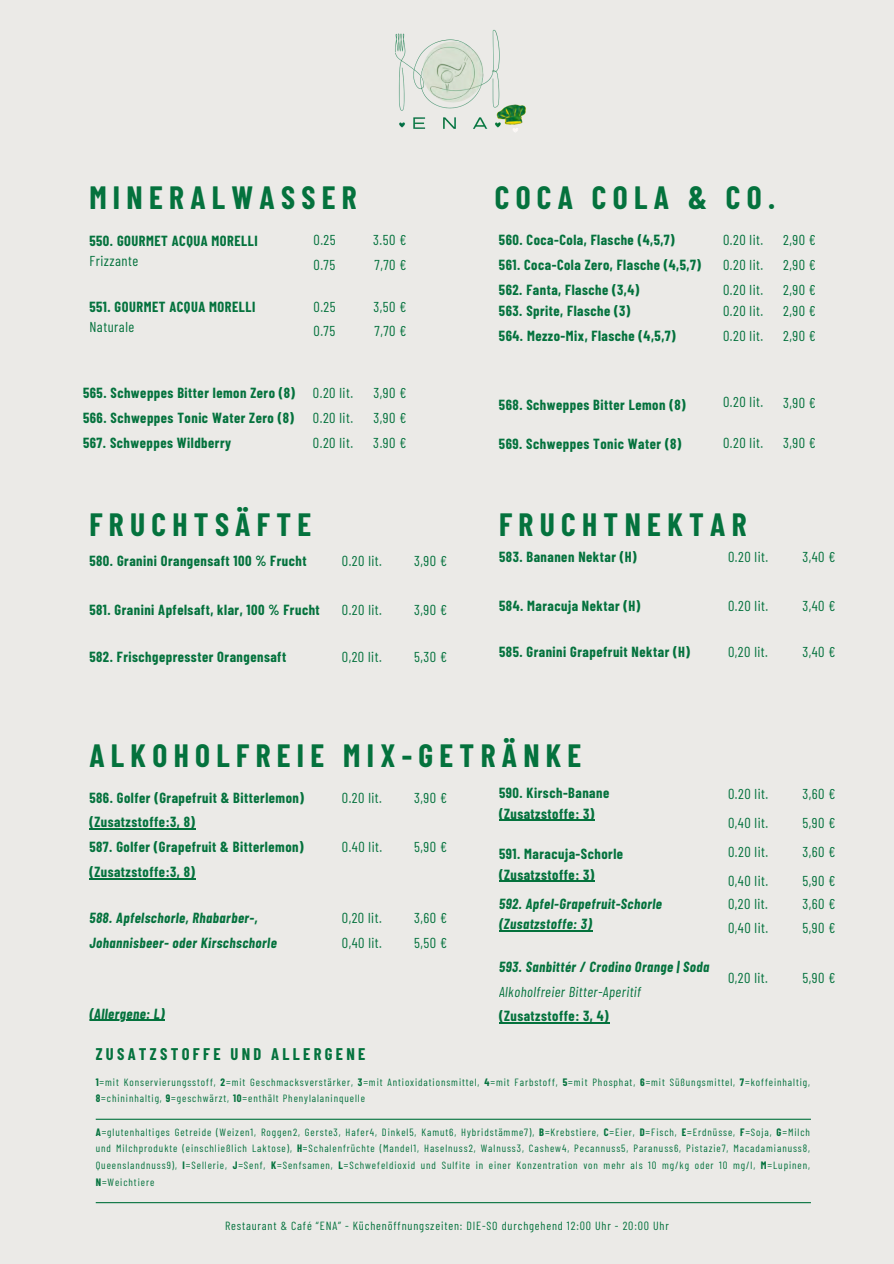
<style>
.page{position:relative;width:894px;height:1264px;background:#fff}
.page>*{position:absolute;margin:0;border:0;box-sizing:border-box;transform-origin:0 0}
.t1{font:700 31.5px "Barlow Condensed";letter-spacing:.2em;color:#04723d}
.t2{font:700 16.5px "Barlow Condensed";letter-spacing:.2em;color:#04723d}
.t3{font:700 14.4px "Barlow Condensed";letter-spacing:.035em;color:#04723d}
.t4{font:14.4px/24.8px "Barlow Condensed";letter-spacing:.035em;color:#04723d}
.t5{font:italic 700 14.4px "Barlow Condensed";letter-spacing:.035em;color:#04723d}
.t6{font:italic 14.4px "Barlow Condensed";letter-spacing:.035em;color:#04723d}
.t7{font:11.85px "Barlow Condensed";letter-spacing:.07em;color:#04723d}
.t8{font:10.5px/16.6px "Barlow Condensed";letter-spacing:.09em;color:#04723d}
.s1{font-weight:700}
</style>
<div class="page">
<div style="left:0;top:0;width:893px;height:1263px;background:#ebeae7"></div>
<img style="left:395px;top:29px;width:131px;height:103px">
<hr style="left:96px;top:1201px;width:714px;height:2px;background:#04723d">
<hr style="left:89px;top:828px;width:106px;height:1px;background:#04723d">
<hr style="left:89px;top:878px;width:106px;height:1px;background:#04723d">
<hr style="left:89px;top:1019px;width:76px;height:2px;background:#04723d">
<hr style="left:499px;top:819px;width:95px;height:2px;background:#04723d">
<hr style="left:499px;top:880px;width:95px;height:1px;background:#04723d">
<hr style="left:499px;top:930px;width:93px;height:1px;background:#04723d">
<hr style="left:499px;top:1022px;width:110px;height:1px;background:#04723d">
<hr style="left:96px;top:1118px;width:714px;height:1px;background:#04723d">
<p class="t1" style="left:89px;top:178px;width:269px">MINERALWASSER</p>
<p class="t3" style="left:89px;top:231px;width:170px">550. GOURMET ACQUA MORELLI</p>
<h1 class="t4" style="left:89px;top:248px;width:50px">Frizzante</h1>
<h1 class="t4" style="left:313px;top:227px;width:24px">0.25</h1>
<p class="t4" style="left:313px;top:252px;width:23px">0.75</p>
<p class="t4" style="left:373px;top:227px;width:35px">3.50 €<br>7,70 €</p>
<p class="t3" style="left:89px;top:297px;width:167px">551. GOURMET ACQUA MORELLI</p>
<p class="t4" style="left:89px;top:314px;width:46px">Naturale</p>
<p class="t4" style="left:313px;top:293px;width:24px">0.25</p>
<p class="t4" style="left:313px;top:318px;width:23px">0.75</p>
<p class="t4" style="left:373px;top:293px;width:34px">3,50 €</p>
<p class="t4" style="left:374px;top:318px;width:33px">7,70 €</p>
<p class="t3" style="left:83px;top:383px;width:213px">565. Schweppes Bitter lemon Zero (8)</p>
<p class="t3" style="left:83px;top:408px;width:212px">566. Schweppes Tonic Water Zero (8)</p>
<p class="t3" style="left:83px;top:433px;width:150px">567. Schweppes Wildberry</p>
<p class="t4" style="left:313px;top:380px;width:42px">0.20 lit.</p>
<p class="t4" style="left:313px;top:404px;width:42px">0.20 lit.</p>
<p class="t4" style="left:313px;top:429px;width:42px">0.20 lit.</p>
<h2 class="t4" style="left:373px;top:380px;width:34px">3,90 €</h2>
<p class="t4" style="left:373px;top:404px;width:34px">3,90 €</p>
<p class="t4" style="left:373px;top:429px;width:35px">3.90 €</p>
<p class="t1" style="left:89px;top:504px;width:223px">FRUCHTSÄFTE</p>
<p class="t3" style="left:89px;top:551px;width:219px">580. Granini Orangensaft 100 % Frucht</p>
<p class="t3" style="left:89px;top:601px;width:232px">581. Granini Apfelsaft, klar, 100 % Frucht</p>
<p class="t4" style="left:342px;top:547px;width:42px">0.20 lit.</p>
<p class="t4" style="left:342px;top:597px;width:42px">0.20 lit.</p>
<p class="t4" style="left:414px;top:547px;width:34px">3,90 €</p>
<p class="t4" style="left:414px;top:597px;width:34px">3,90 €</p>
<p class="t3" style="left:89px;top:647px;width:198px">582. Frischgepresster Orangensaft</p>
<p class="t4" style="left:342px;top:643px;width:41px">0,20 lit.</p>
<p class="t4" style="left:414px;top:643px;width:34px">5,30 €</p>
<p class="t1" style="left:494px;top:178px;width:282px">COCA COLA &amp; CO.</p>
<p class="t3" style="left:499px;top:231px;width:177px">560. Coca-Cola, Flasche (4,5,7)</p>
<p class="t3" style="left:499px;top:255px;width:203px">561. Coca-Cola Zero, Flasche (4,5,7)</p>
<p class="t3" style="left:499px;top:280px;width:142px">562. Fanta, Flasche (3,4)</p>
<p class="t4" style="left:722px;top:227px;width:42px">0.20 lit.</p>
<p class="t4" style="left:722px;top:252px;width:42px">0.20 lit.</p>
<p class="t4" style="left:722px;top:276px;width:42px">0.20 lit.</p>
<p class="t3" style="left:499px;top:301px;width:133px">563. Sprite, Flasche (3)</p>
<p class="t3" style="left:499px;top:326px;width:178px">564. Mezzo-Mix, Flasche (4,5,7)</p>
<p class="t4" style="left:722px;top:298px;width:42px">0.20 lit.</p>
<p class="t4" style="left:722px;top:323px;width:42px">0.20 lit.</p>
<p class="t4" style="left:782px;top:227px;width:34px">2,90 €</p>
<p class="t4" style="left:782px;top:252px;width:34px">2,90 €</p>
<p class="t4" style="left:782px;top:276px;width:34px">2,90 €</p>
<p class="t4" style="left:782px;top:298px;width:34px">2,90 €</p>
<p class="t4" style="left:782px;top:323px;width:34px">2,90 €</p>
<p class="t3" style="left:499px;top:396px;width:188px">568. Schweppes Bitter Lemon (8)</p>
<p class="t3" style="left:499px;top:434px;width:184px">569. Schweppes Tonic Water (8)</p>
<p class="t4" style="left:722px;top:389px;width:42px">0.20 lit.</p>
<p class="t4" style="left:722px;top:430px;width:42px">0.20 lit.</p>
<p class="t4" style="left:782px;top:389px;width:34px">3,90 €</p>
<p class="t4" style="left:782px;top:430px;width:34px">3,90 €</p>
<h1 class="t1" style="left:499px;top:504px;width:249px">FRUCHTNEKTAR</h1>
<p class="t3" style="left:499px;top:547px;width:139px">583. Bananen Nektar (H)</p>
<p class="t3" style="left:499px;top:596px;width:143px">584. Maracuja Nektar (H)</p>
<p class="t4" style="left:727px;top:543px;width:42px">0.20 lit.</p>
<p class="t4" style="left:727px;top:593px;width:42px">0.20 lit.</p>
<p class="t4" style="left:802px;top:543px;width:35px">3,40 €</p>
<p class="t4" style="left:802px;top:593px;width:35px">3,40 €</p>
<p class="t3" style="left:499px;top:643px;width:192px">585. Granini Grapefruit Nektar (H)</p>
<p class="t4" style="left:727px;top:639px;width:41px">0,20 lit.</p>
<p class="t4" style="left:802px;top:639px;width:35px">3,40 €</p>
<p class="t1" style="left:89px;top:735px;width:493px">ALKOHOLFREIE MIX-GETRÄNKE</p>
<p class="t3" style="left:499px;top:784px;width:112px">590. Kirsch-Banane</p>
<p class="t3" style="left:499px;top:804px;width:97px">(Zusatzstoffe: 3)</p>
<p class="t3" style="left:499px;top:844px;width:125px">591. Maracuja-Schorle</p>
<p class="t3" style="left:499px;top:865px;width:97px">(Zusatzstoffe: 3)</p>
<p class="t3" style="left:89px;top:788px;width:216px">586. Golfer (Grapefruit &amp; Bitterlemon)</p>
<p class="t3" style="left:89px;top:813px;width:107px">(Zusatzstoffe:3, 8)</p>
<p class="t3" style="left:89px;top:837px;width:215px">587. Golfer (Grapefruit &amp; Bitterlemon)</p>
<p class="t3" style="left:89px;top:862px;width:107px">(Zusatzstoffe:3, 8)</p>
<p class="t4" style="left:342px;top:784px;width:42px">0.20 lit.</p>
<p class="t4" style="left:342px;top:834px;width:42px">0.40 lit.</p>
<p class="t4" style="left:414px;top:784px;width:34px">3,90 €</p>
<p class="t4" style="left:414px;top:834px;width:34px">5,90 €</p>
<p class="t5" style="left:89px;top:908px;width:170px">588. Apfelschorle, Rhabarber-,</p>
<h1 class="t5" style="left:89px;top:933px;width:189px">Johannisbeer- oder Kirschschorle</h1>
<p class="t5" style="left:89px;top:1004px;width:77px">(Allergene: L)</p>
<p class="t4" style="left:342px;top:904px;width:41px">0,20 lit.</p>
<p class="t4" style="left:342px;top:929px;width:42px">0,40 lit.</p>
<p class="t4" style="left:414px;top:904px;width:34px">3,60 €</p>
<p class="t4" style="left:414px;top:929px;width:34px">5,50 €</p>
<p class="t5" style="left:499px;top:894px;width:164px">592. Apfel-Grapefruit-Schorle</p>
<p class="t5" style="left:499px;top:914px;width:94px">(Zusatzstoffe: 3)</p>
<p class="t5" style="left:499px;top:957px;width:212px">593. Sanbittér / Crodino Orange | Soda</p>
<p class="t6" style="left:499px;top:982px;width:143px">Alkoholfreier Bitter-Aperitif</p>
<p class="t3" style="left:499px;top:1007px;width:111px">(Zusatzstoffe: 3, 4)</p>
<p class="t4" style="left:727px;top:780px;width:42px">0.20 lit.</p>
<p class="t4" style="left:727px;top:809px;width:42px">0,40 lit.</p>
<p class="t4" style="left:727px;top:839px;width:42px">0.20 lit.</p>
<p class="t4" style="left:727px;top:868px;width:42px">0,40 lit.</p>
<p class="t4" style="left:727px;top:890px;width:41px">0,20 lit.</p>
<p class="t4" style="left:727px;top:915px;width:42px">0,40 lit.</p>
<p class="t4" style="left:727px;top:964px;width:41px">0,20 lit.</p>
<p class="t4" style="left:802px;top:780px;width:34px">3,60 €</p>
<p class="t4" style="left:802px;top:809px;width:34px">5,90 €</p>
<p class="t4" style="left:802px;top:839px;width:34px">3,60 €</p>
<p class="t4" style="left:802px;top:868px;width:34px">5,90 €</p>
<p class="t4" style="left:802px;top:890px;width:34px">3,60 €</p>
<p class="t4" style="left:802px;top:915px;width:34px">5,90 €</p>
<p class="t4" style="left:802px;top:964px;width:34px">5,90 €</p>
<p class="t2" style="left:96px;top:1043px;width:271px">ZUSATZSTOFFE UND ALLERGENE</p>
<p class="t8" style="left:96px;top:1073px;width:715px"><span class="s1">1</span>=mit Konservierungsstoff, <span class="s1">2</span>=mit Geschmacksverstärker, <span class="s1">3</span>=mit Antioxidationsmittel, <span class="s1">4</span>=mit Farbstoff, <span class="s1">5</span>=mit Phosphat, <span class="s1">6</span>=mit Süßungsmittel, <span class="s1">7</span>=koffeinhaltig,<br><span class="s1">8</span>=chininhaltig, <span class="s1">9</span>=geschwärzt, <span class="s1">10</span>=enthält Phenylalaninquelle</p>
<p class="t8" style="left:96px;top:1123px;width:715px;text-align:justify"><span class="s1">A</span>=glutenhaltiges Getreide (Weizen1, Roggen2, Gerste3, Hafer4, Dinkel5, Kamut6, Hybridstämme7), <span class="s1">B</span>=Krebstiere, <span class="s1">C</span>=Eier, <span class="s1">D</span>=Fisch, <span class="s1">E</span>=Erdnüsse, <span class="s1">F</span>=Soja, <span class="s1">G</span>=Milch und Milchprodukte (einschließlich Laktose), <span class="s1">H</span>=Schalenfrüchte (Mandel1, Haselnuss2, Walnuss3, Cashew4, Pecannuss5, Paranuss6, Pistazie7, Macadamianuss8, Queenslandnuss9), <span class="s1">I</span>=Sellerie, <span class="s1">J</span>=Senf, <span class="s1">K</span>=Senfsamen, <span class="s1">L</span>=Schwefeldioxid und Sulfite in einer Konzentration von mehr als 10 mg/kg oder 10 mg/l, <span class="s1">M</span>=Lupinen, <span class="s1">N</span>=Weichtiere</p>
<h1 class="t7" style="left:225px;top:1218px;width:445px">Restaurant &amp; Café “ENA” - Küchenöffnungszeiten: DIE-SO durchgehend 12:00 Uhr - 20:00 Uhr</h1>
</div>
